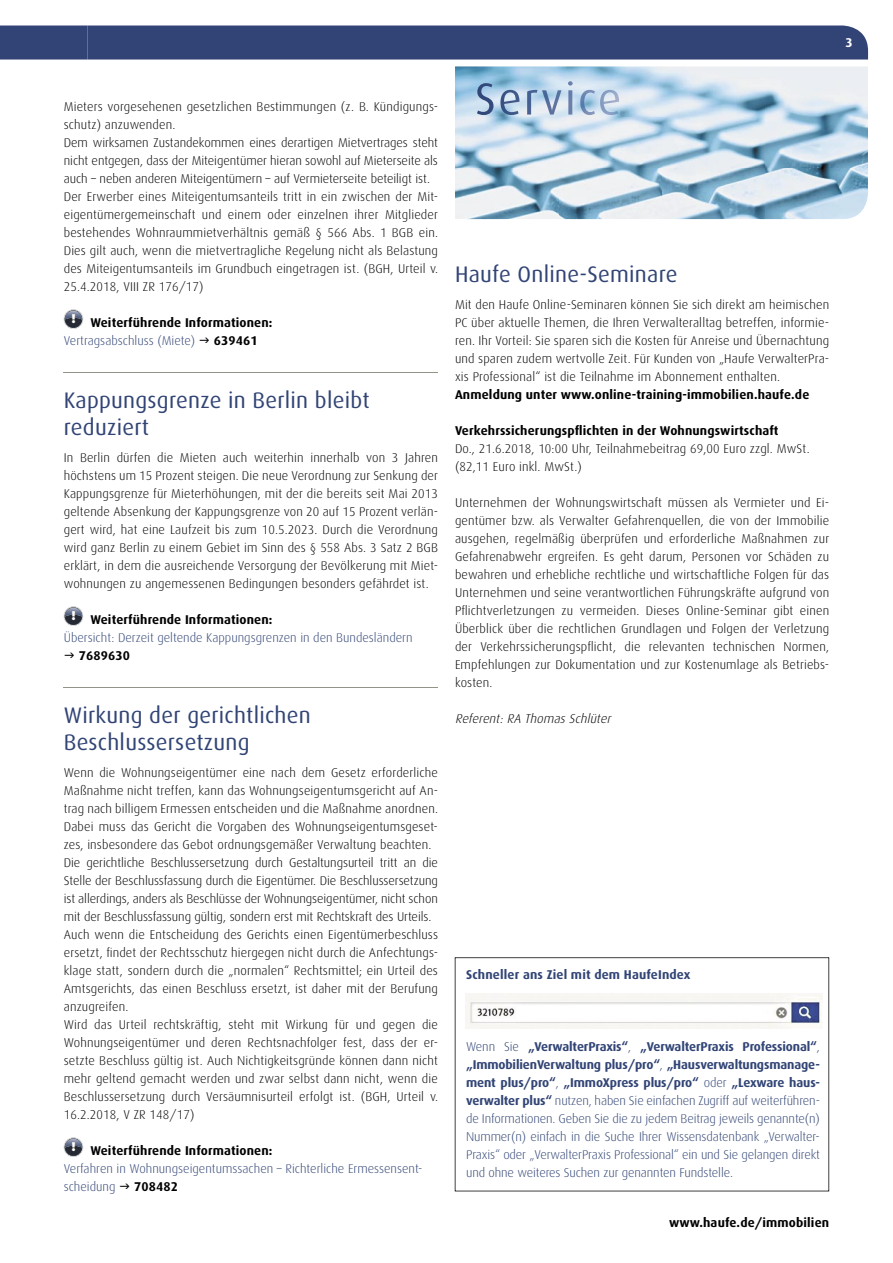
<style>
.page{position:relative;width:893px;height:1263px;background:#fff}
.page>*{position:absolute;margin:0;border:0;box-sizing:border-box;transform-origin:0 0}
.t1{font:22.5px/27px "Dax";letter-spacing:.01em;color:#314475}
.t2{font:300 12.75px/18px "Dax";letter-spacing:.01em;color:#000}
.t3{font:300 12.75px/18px "Dax";color:#314475}
.t4{font:700 12.75px/18px "Dax";letter-spacing:.01em;color:#000}
.t5{font:700 12.75px "Dax";letter-spacing:.01em;color:#314475}
.t6{font:italic 300 12.75px "Dax";color:#000}
.t7{font:700 12.75px "Dax";color:#fff}
.s1{font-weight:300;color:#314475}
.s2{font-weight:700;color:#000}
.s3{font-weight:700}
</style>
<div class="page">
<div style="left:0;top:26px;width:868px;height:34px;background:#314475"></div>
<hr style="left:64px;top:372px;width:374px;height:1px;background:#939389">
<hr style="left:64px;top:687px;width:374px;height:1px;background:#939389">
<svg style="left:64px;top:311px;width:19px;height:16px"></svg>
<div style="left:64px;top:310px;width:19px;height:18px;border:1px solid #252934;border-radius:50%"></div>
<div style="left:64px;top:309px;width:19px;height:20px;border:1px solid #e0e1e1;border-radius:50%"></div>
<svg style="left:64px;top:608px;width:19px;height:16px"></svg>
<div style="left:64px;top:607px;width:19px;height:18px;border:1px solid #252934;border-radius:50%"></div>
<div style="left:64px;top:606px;width:19px;height:20px;border:1px solid #e0e1e1;border-radius:50%"></div>
<svg style="left:64px;top:1139px;width:19px;height:16px"></svg>
<div style="left:64px;top:1138px;width:19px;height:18px;border:1px solid #252934;border-radius:50%"></div>
<div style="left:64px;top:1137px;width:19px;height:20px;border:1px solid #e0e1e1;border-radius:50%"></div>
<img style="left:455px;top:66px;width:413px;height:153px">
<img style="left:477px;top:81px;width:142px;height:34px">
<svg style="left:455px;top:957px;width:374px;height:234px"></svg>
<img style="left:466px;top:993px;width:357px;height:36px">
<p class="t7" style="left:845px;top:35px;width:9px">3</p>
<p class="t2" style="left:64px;top:98px;width:376px">Mieters vorgesehenen gesetzlichen Bestimmungen (z. B. Kündigungs&shy;schutz) anzuwenden.<br>Dem wirksamen Zustandekommen eines derartigen Mietvertrages steht nicht entgegen, dass der Miteigentümer hieran sowohl auf Mieterseite als auch – neben anderen Miteigentümern – auf Vermieterseite beteiligt ist.<br>Der Erwerber eines Miteigentumsanteils tritt in ein zwischen der Mit&shy;eigentümergemeinschaft und einem oder einzelnen ihrer Mitglieder bestehendes Wohnraummietverhältnis gemäß § 566 Abs. 1 BGB ein.<br>Dies gilt auch, wenn die mietvertragliche Regelung nicht als Belastung des Miteigentumsanteils im Grundbuch eingetragen ist. (BGH, Urteil v.<br>25.4.2018, VIII ZR 176/17)</p>
<p class="t4" style="left:64px;top:314px;width:210px;text-indent:7px"><sup>!</sup> Weiterführende Informationen:<br><span class="s1">Vertragsabschluss (Miete)</span></p>
<p class="t4" style="left:214px;top:332px;width:45px">639461</p>
<h1 class="t1" style="left:64px;top:387px;width:307px">Kappungsgrenze in Berlin bleibt reduziert</h1>
<p class="t2" style="left:64px;top:449px;width:376px;text-align:justify">In Berlin dürfen die Mieten auch weiterhin innerhalb von 3 Jahren höchstens um 15 Prozent steigen. Die neue Verordnung zur Senkung der Kappungsgrenze für Mieterhöhungen, mit der die bereits seit Mai 2013 geltende Absenkung der Kappungsgrenze von 20 auf 15 Prozent verlän&shy;gert wird, hat eine Laufzeit bis zum 10.5.2023. Durch die Verordnung wird ganz Berlin zu einem Gebiet im Sinn des § 558 Abs. 3 Satz 2 BGB erklärt, in dem die ausreichende Versorgung der Bevölkerung mit Miet&shy;wohnungen zu angemessenen Bedingungen besonders gefährdet ist.</p>
<p class="t3" style="left:64px;top:611px;width:350px;text-indent:7px"><sup>!</sup> <span class="s2">Weiterführende Informationen:<br></span>Übersicht: Derzeit geltende Kappungsgrenzen in den Bundesländern</p>
<p class="t4" style="left:79px;top:647px;width:53px">7689630</p>
<h1 class="t1" style="left:64px;top:702px;width:249px">Wirkung der gerichtlichen<br>Beschlussersetzung</h1>
<p class="t2" style="left:64px;top:764px;width:376px">Wenn die Wohnungseigentümer eine nach dem Gesetz erforderliche Maßnahme nicht treffen, kann das Wohnungseigentumsgericht auf An&shy;trag nach billigem Ermessen entscheiden und die Maßnahme anordnen.<br>Dabei muss das Gericht die Vorgaben des Wohnungseigentumsgeset&shy;zes, insbesondere das Gebot ordnungsgemäßer Verwaltung beachten.<br>Die gerichtliche Beschlussersetzung durch Gestaltungsurteil tritt an die Stelle der Beschlussfassung durch die Eigentümer. Die Beschlussersetzung ist allerdings, anders als Beschlüsse der Wohnungseigentümer, nicht schon mit der Beschlussfassung gültig, sondern erst mit Rechtskraft des Urteils.<br>Auch wenn die Entscheidung des Gerichts einen Eigentümerbeschluss ersetzt, findet der Rechtsschutz hiergegen nicht durch die Anfechtungs&shy;klage statt, sondern durch die „normalen“ Rechtsmittel; ein Urteil des Amtsgerichts, das einen Beschluss ersetzt, ist daher mit der Berufung anzugreifen.<br>Wird das Urteil rechtskräftig, steht mit Wirkung für und gegen die Wohnungseigentümer und deren Rechtsnachfolger fest, dass der er&shy;setzte Beschluss gültig ist. Auch Nichtigkeitsgründe können dann nicht mehr geltend gemacht werden und zwar selbst dann nicht, wenn die Beschlussersetzung durch Versäumnisurteil erfolgt ist. (BGH, Urteil v.<br>16.2.2018, V ZR 148/17)</p>
<p class="t3" style="left:64px;top:1142px;width:360px;text-indent:7px"><sup>!</sup> <span class="s2">Weiterführende Informationen:<br></span>Verfahren in Wohnungseigentumssachen – Richterliche Ermessensent&shy;scheidung</p>
<p class="t4" style="left:134px;top:1178px;width:45px">708482</p>
<h1 class="t1" style="left:455px;top:261px;width:224px">Haufe Online-Seminare</h1>
<p class="t2" style="left:455px;top:296px;width:376px;text-align:justify">Mit den Haufe Online-Seminaren können Sie sich direkt am heimischen PC über aktuelle Themen, die Ihren Verwalteralltag betreffen, informie&shy;ren. Ihr Vorteil: Sie sparen sich die Kosten für Anreise und Übernachtung und sparen zudem wertvolle Zeit. Für Kunden von „Haufe VerwalterPra&shy;xis Professional“ ist die Teilnahme im Abonnement enthalten.</p>
<p class="t4" style="left:455px;top:386px;width:356px">Anmeldung unter www.online-training-immobilien.haufe.de</p>
<p class="t4" style="left:455px;top:422px;width:325px">Verkehrssicherungspflichten in der Wohnungswirtschaft</p>
<p class="t2" style="left:455px;top:440px;width:356px">Do., 21.6.2018, 10:00 Uhr, Teilnahmebeitrag 69,00 Euro zzgl. MwSt. (82,11 Euro inkl. MwSt.)</p>
<p class="t2" style="left:455px;top:494px;width:376px;text-align:justify">Unternehmen der Wohnungswirtschaft müssen als Vermieter und Ei&shy;gentümer bzw. als Verwalter Gefahrenquellen, die von der Immobilie ausgehen, regelmäßig überprüfen und erforderliche Maßnahmen zur Gefahrenabwehr ergreifen. Es geht darum, Personen vor Schäden zu bewahren und erhebliche rechtliche und wirtschaftliche Folgen für das Unternehmen und seine verantwortlichen Führungskräfte aufgrund von Pflichtverletzungen zu vermeiden. Dieses Online-Seminar gibt einen Überblick über die rechtlichen Grundlagen und Folgen der Verletzung der Verkehrssicherungspflicht, die relevanten technischen Normen, Empfehlungen zur Dokumentation und zur Kostenumlage als Betriebs&shy;kosten.</p>
<p class="t6" style="left:455px;top:712px;width:160px">Referent:RA ThomasSchlüter</p>
<p class="t5" style="left:466px;top:968px;width:226px">Schneller ans Ziel mit dem HaufeIndex</p>
<p class="t3" style="left:466px;top:1038px;width:355px;text-align:justify">Wenn Sie <span class="s3">„VerwalterPraxis“</span>, <span class="s3">„VerwalterPraxis Professional“</span>, <span class="s3">„ImmobilienVerwaltung plus/pro“</span>, <span class="s3">„Hausverwaltungsmanage&shy;ment plus/pro“</span>, <span class="s3">„ImmoXpress plus/pro“</span> oder <span class="s3">„Lexware haus&shy;verwalter plus“</span> nutzen, haben Sie einfachen Zugriff auf weiterführen&shy;de Informationen. Geben Sie die zu jedem Beitrag jeweils genannte(n)<br>Nummer(n) einfach in die Suche Ihrer Wissensdatenbank „Verwalter-Praxis“ oder „VerwalterPraxis Professional“ ein und Sie gelangen direkt und ohne weiteres Suchen zur genannten Fundstelle.</p>
<p class="t4" style="left:669px;top:1214px;width:162px">www.haufe.de/immobilien</p>
</div>
